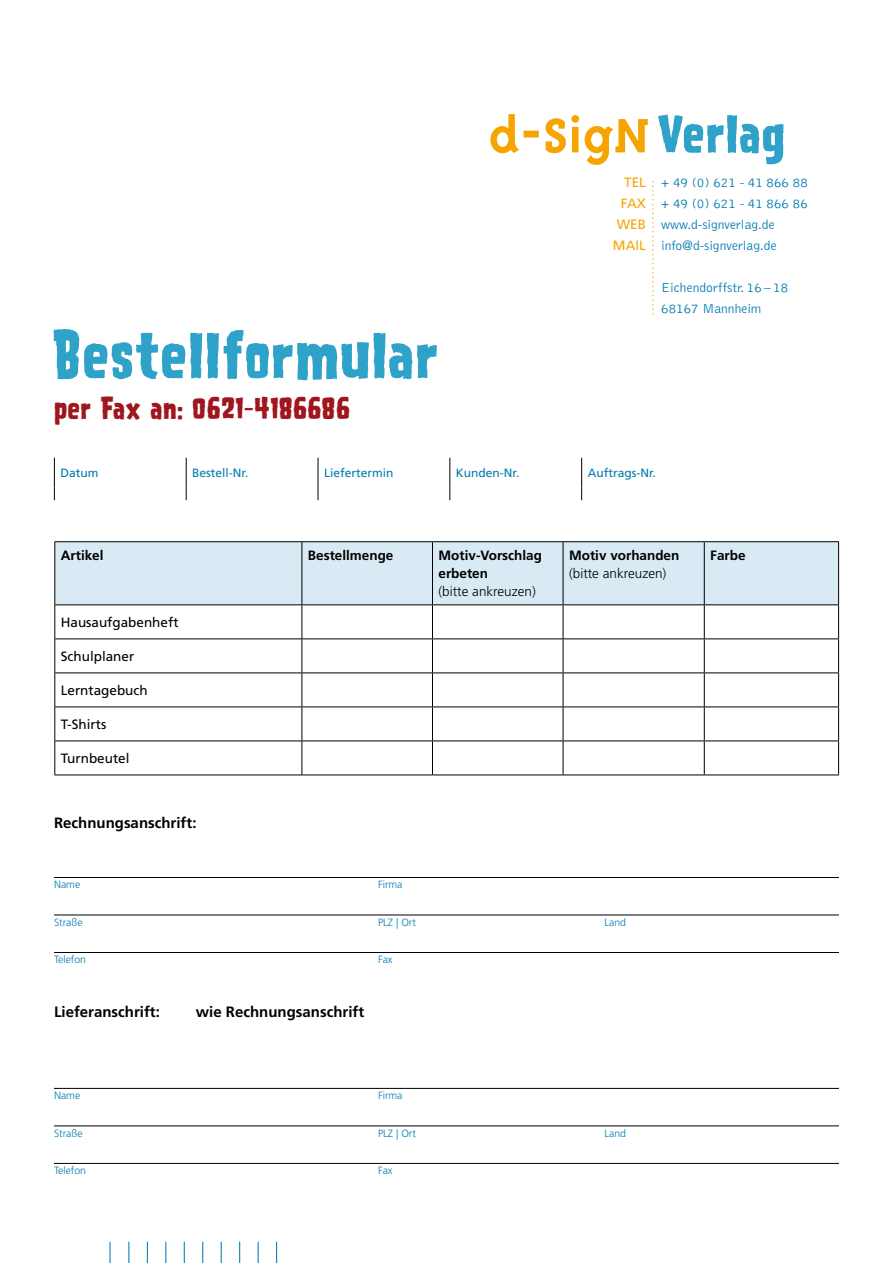
<style>
.page{position:relative;width:893px;height:1263px;background:#fff}
.page>*{position:absolute;margin:0;border:0;box-sizing:border-box;transform-origin:0 0}
.Fließtext{font:66.75px "Houseof Terror";letter-spacing:.015em;color:#2ea2c9}
.Fließtext-2{font:55.35px "Houseof Terror";letter-spacing:.01em;color:#2ea2c9}
.Fließtext-3{font:31.2px "Houseof Terror";letter-spacing:.015em;color:#a0161e}
.t1{font:700 15px "Frutiger LT Std";color:#000}
.t2{font:300 13.5px "Bell Gothic Std";color:#007bb0}
.t3{font:700 13.5px/18px "Frutiger LT Std";color:#000}
.t4{font:13.5px "Frutiger LT Std";color:#000}
.t5{font:300 13.5px "Frutiger LT Std";color:#000}
.t6{font:13.5px "Frutiger LT Std";color:#f6a400}
.t7{font:12px "Frutiger LT Std";color:#007bb0}
.t8{font:300 10.5px "Frutiger LT Std";color:#007bb0}
.s1{font-weight:300}
</style>
<div class="page">
<svg style="left:318px;top:458px;width:1px;height:42px"></svg>
<svg style="left:449px;top:458px;width:1px;height:42px"></svg>
<svg style="left:581px;top:458px;width:1px;height:42px"></svg>
<svg style="left:54px;top:458px;width:1px;height:42px"></svg>
<svg style="left:186px;top:458px;width:1px;height:42px"></svg>
<hr style="left:54px;top:877px;width:785px;height:1px;background:#000">
<hr style="left:54px;top:915px;width:785px;height:1px;background:#000">
<hr style="left:54px;top:952px;width:785px;height:1px;background:#000">
<hr style="left:54px;top:1088px;width:785px;height:1px;background:#000">
<hr style="left:54px;top:1126px;width:785px;height:1px;background:#000">
<hr style="left:54px;top:1163px;width:785px;height:1px;background:#000">
<div style="left:55px;top:542px;width:783px;height:62px;background:#d8eaf3"></div>
<svg style="left:55px;top:605px;width:783px;height:169px"></svg>
<hr style="left:54px;top:541px;width:248px;height:1px;background:#000">
<hr style="left:54px;top:542px;width:1px;height:62px;background:#000">
<hr style="left:302px;top:541px;width:130px;height:1px;background:#000">
<hr style="left:302px;top:542px;width:1px;height:62px;background:#000">
<hr style="left:432px;top:541px;width:131px;height:1px;background:#000">
<hr style="left:432px;top:542px;width:1px;height:62px;background:#000">
<hr style="left:563px;top:541px;width:141px;height:1px;background:#000">
<hr style="left:563px;top:542px;width:1px;height:62px;background:#000">
<hr style="left:704px;top:541px;width:135px;height:1px;background:#000">
<hr style="left:704px;top:542px;width:1px;height:62px;background:#000">
<hr style="left:838px;top:542px;width:1px;height:62px;background:#000">
<hr style="left:54px;top:604px;width:248px;height:1px;background:#000">
<hr style="left:302px;top:604px;width:130px;height:1px;background:#000">
<hr style="left:432px;top:604px;width:131px;height:1px;background:#000">
<hr style="left:563px;top:604px;width:141px;height:1px;background:#000">
<hr style="left:704px;top:604px;width:135px;height:1px;background:#000">
<hr style="left:54px;top:605px;width:1px;height:33px;background:#000">
<hr style="left:302px;top:605px;width:1px;height:33px;background:#000">
<hr style="left:432px;top:605px;width:1px;height:33px;background:#000">
<hr style="left:563px;top:605px;width:1px;height:33px;background:#000">
<hr style="left:704px;top:605px;width:1px;height:33px;background:#000">
<hr style="left:838px;top:605px;width:1px;height:33px;background:#000">
<hr style="left:54px;top:638px;width:248px;height:1px;background:#000">
<hr style="left:54px;top:639px;width:1px;height:33px;background:#000">
<hr style="left:302px;top:638px;width:130px;height:1px;background:#000">
<hr style="left:302px;top:639px;width:1px;height:33px;background:#000">
<hr style="left:432px;top:638px;width:131px;height:1px;background:#000">
<hr style="left:432px;top:639px;width:1px;height:33px;background:#000">
<hr style="left:563px;top:638px;width:141px;height:1px;background:#000">
<hr style="left:563px;top:639px;width:1px;height:33px;background:#000">
<hr style="left:704px;top:638px;width:135px;height:1px;background:#000">
<hr style="left:704px;top:639px;width:1px;height:33px;background:#000">
<hr style="left:838px;top:639px;width:1px;height:33px;background:#000">
<hr style="left:54px;top:672px;width:248px;height:1px;background:#000">
<hr style="left:54px;top:673px;width:1px;height:33px;background:#000">
<hr style="left:302px;top:672px;width:130px;height:1px;background:#000">
<hr style="left:302px;top:673px;width:1px;height:33px;background:#000">
<hr style="left:432px;top:672px;width:131px;height:1px;background:#000">
<hr style="left:432px;top:673px;width:1px;height:33px;background:#000">
<hr style="left:563px;top:672px;width:141px;height:1px;background:#000">
<hr style="left:563px;top:673px;width:1px;height:33px;background:#000">
<hr style="left:704px;top:672px;width:135px;height:1px;background:#000">
<hr style="left:704px;top:673px;width:1px;height:33px;background:#000">
<hr style="left:838px;top:673px;width:1px;height:33px;background:#000">
<hr style="left:54px;top:706px;width:248px;height:1px;background:#000">
<hr style="left:54px;top:707px;width:1px;height:33px;background:#000">
<hr style="left:302px;top:706px;width:130px;height:1px;background:#000">
<hr style="left:302px;top:707px;width:1px;height:33px;background:#000">
<hr style="left:432px;top:706px;width:131px;height:1px;background:#000">
<hr style="left:432px;top:707px;width:1px;height:33px;background:#000">
<hr style="left:563px;top:706px;width:141px;height:1px;background:#000">
<hr style="left:563px;top:707px;width:1px;height:33px;background:#000">
<hr style="left:704px;top:706px;width:135px;height:1px;background:#000">
<hr style="left:704px;top:707px;width:1px;height:33px;background:#000">
<hr style="left:838px;top:707px;width:1px;height:33px;background:#000">
<hr style="left:54px;top:740px;width:248px;height:1px;background:#000">
<hr style="left:54px;top:741px;width:1px;height:33px;background:#000">
<hr style="left:302px;top:740px;width:130px;height:1px;background:#000">
<hr style="left:302px;top:741px;width:1px;height:33px;background:#000">
<hr style="left:432px;top:740px;width:131px;height:1px;background:#000">
<hr style="left:432px;top:741px;width:1px;height:33px;background:#000">
<hr style="left:563px;top:740px;width:141px;height:1px;background:#000">
<hr style="left:563px;top:741px;width:1px;height:33px;background:#000">
<hr style="left:704px;top:740px;width:135px;height:1px;background:#000">
<hr style="left:704px;top:741px;width:1px;height:33px;background:#000">
<hr style="left:838px;top:741px;width:1px;height:33px;background:#000">
<hr style="left:54px;top:774px;width:248px;height:1px;background:#000">
<hr style="left:302px;top:774px;width:130px;height:1px;background:#000">
<hr style="left:432px;top:774px;width:131px;height:1px;background:#000">
<hr style="left:563px;top:774px;width:141px;height:1px;background:#000">
<hr style="left:704px;top:774px;width:135px;height:1px;background:#000">
<svg style="left:128px;top:1242px;width:1px;height:21px"></svg>
<svg style="left:147px;top:1242px;width:1px;height:21px"></svg>
<svg style="left:165px;top:1242px;width:1px;height:21px"></svg>
<svg style="left:184px;top:1242px;width:1px;height:21px"></svg>
<svg style="left:202px;top:1242px;width:1px;height:21px"></svg>
<svg style="left:221px;top:1242px;width:1px;height:21px"></svg>
<svg style="left:239px;top:1242px;width:1px;height:21px"></svg>
<svg style="left:258px;top:1242px;width:1px;height:21px"></svg>
<svg style="left:276px;top:1242px;width:1px;height:21px"></svg>
<hr style="left:109px;top:1242px;width:2px;height:21px;background:#007bb0">
<svg style="left:652px;top:181px;width:2px;height:134px"></svg>
<svg style="left:490px;top:114px;width:158px;height:51px"></svg>
<p class="Fließtext" style="left:52px;top:311px;width:388px">Bestellformular</p>
<p class="Fließtext-3" style="left:54px;top:387px;width:298px">per Fax an: 0621-4186686</p>
<p class="t6" style="left:624px;top:175px;width:23px">TEL</p>
<p class="t6" style="left:621px;top:196px;width:27px">FAX</p>
<p class="t6" style="left:617px;top:217px;width:31px">WEB</p>
<p class="t6" style="left:613px;top:238px;width:34px">MAIL</p>
<p class="Fließtext-2" style="left:657px;top:97px;width:130px">Verlag</p>
<p class="t2" style="left:661px;top:176px;width:148px">+ 49 (0) 621 - 41 866 88</p>
<p class="t2" style="left:661px;top:197px;width:148px">+ 49 (0) 621 - 41 866 86</p>
<p class="t2" style="left:661px;top:218px;width:115px">www.d-signverlag.de</p>
<p class="t2" style="left:661px;top:239px;width:117px">info@d-signverlag.de</p>
<p class="t2" style="left:661px;top:281px;width:129px">Eichendorffstr. 16 – 18</p>
<p class="t2" style="left:661px;top:302px;width:102px">68167 Mannheim</p>
<p class="t7" style="left:60px;top:466px;width:40px">Datum</p>
<p class="t7" style="left:192px;top:466px;width:58px">Bestell-Nr.</p>
<p class="t7" style="left:324px;top:466px;width:71px">Liefertermin</p>
<p class="t7" style="left:456px;top:466px;width:65px">Kunden-Nr.</p>
<p class="t7" style="left:588px;top:466px;width:70px">Auftrags-Nr.</p>
<p class="t3" style="left:61px;top:547px;width:44px">Artikel</p>
<p class="t3" style="left:308px;top:547px;width:87px">Bestellmenge</p>
<p class="t3" style="left:438px;top:547px;width:105px">Motiv-Vorschlag erbeten<br><span class="s1">(bitte ankreuzen)</span></p>
<p class="t3" style="left:569px;top:547px;width:112px">Motiv vorhanden</p>
<p class="t5" style="left:569px;top:566px;width:99px">(bitte ankreuzen)</p>
<p class="t4" style="left:61px;top:614px;width:119px">Hausaufgabenheft</p>
<p class="t4" style="left:61px;top:648px;width:75px">Schulplaner</p>
<p class="t4" style="left:61px;top:682px;width:89px">Lerntagebuch</p>
<p class="t4" style="left:61px;top:716px;width:47px">T-Shirts</p>
<p class="t4" style="left:61px;top:750px;width:70px">Turnbeutel</p>
<p class="t1" style="left:54px;top:814px;width:144px">Rechnungsanschrift:</p>
<p class="t8" style="left:54px;top:879px;width:28px">Name</p>
<p class="t8" style="left:378px;top:879px;width:26px">Firma</p>
<p class="t8" style="left:54px;top:916px;width:30px">Straße</p>
<p class="t8" style="left:378px;top:916px;width:39px">PLZ | Ort</p>
<p class="t8" style="left:604px;top:916px;width:23px">Land</p>
<p class="t8" style="left:54px;top:954px;width:34px">Telefon</p>
<p class="t8" style="left:378px;top:954px;width:16px">Fax</p>
<p class="t1" style="left:54px;top:1003px;width:107px">Lieferanschrift:</p>
<p class="t1" style="left:196px;top:1003px;width:170px">wie Rechnungsanschrift</p>
<p class="t8" style="left:54px;top:1090px;width:28px">Name</p>
<p class="t8" style="left:378px;top:1090px;width:26px">Firma</p>
<p class="t8" style="left:54px;top:1127px;width:30px">Straße</p>
<p class="t8" style="left:378px;top:1127px;width:39px">PLZ | Ort</p>
<p class="t8" style="left:604px;top:1127px;width:23px">Land</p>
<p class="t8" style="left:54px;top:1165px;width:34px">Telefon</p>
<p class="t8" style="left:378px;top:1165px;width:16px">Fax</p>
<p class="t3" style="left:710px;top:547px;width:37px">Farbe</p>
</div>
